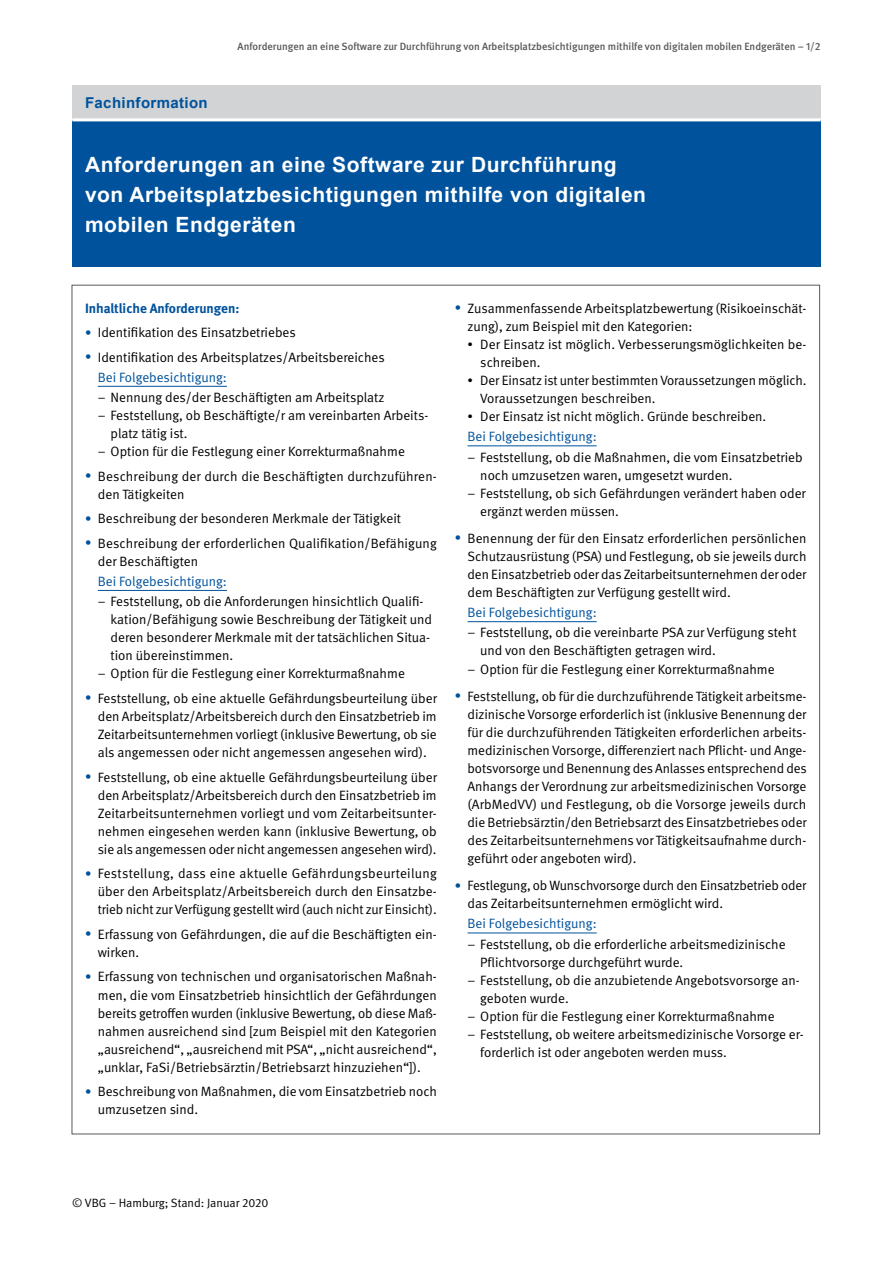
<style>
.page{position:relative;width:893px;height:1263px;background:#fff}
.page>*{position:absolute;margin:0;border:0;box-sizing:border-box;transform-origin:0 0}
.Headline{font:700 21px/30px "Arial";letter-spacing:.025em;color:#fff}
.Tabellenkopf{font:700 15px "Arial";letter-spacing:.025em;color:#00529c}
.t1{font:13.5px/18px "DGUV Meta";color:#000}
.Fliesstext_einger_un{font:13.5px "DGUV Meta";color:#00529c}
.Zwischenüberschrift{font:700 13.5px "DGUV Meta";color:#00529c}
.t2{font:12px "DGUV Meta";color:#000}
.t3{font:500 10.5px "DGUV Meta";color:#58595b}
.s1{font-family:"Arial";font-size:18px;color:#00529c}
.s2{font-size:10.5px}
</style>
<div class="page">
<div style="left:72px;top:86px;width:749px;height:34px;background:#d1d3d4"></div>
<div style="left:72px;top:120px;width:749px;height:147px;background:#00529c"></div>
<hr style="left:72px;top:118px;width:749px;height:3px;background:#fff">
<hr style="left:98px;top:386px;width:129px;height:1px;background:#00529c">
<hr style="left:98px;top:590px;width:129px;height:1px;background:#00529c">
<hr style="left:468px;top:446px;width:129px;height:1px;background:#00529c">
<hr style="left:468px;top:621px;width:129px;height:1px;background:#00529c">
<hr style="left:468px;top:933px;width:129px;height:1px;background:#00529c">
<p class="Tabellenkopf" style="left:85px;top:93px;width:124px">Fachinformation</p>
<p class="t3" style="left:238px;top:40px;width:585px">Anforderungen an eine Software zur Durchführung von Arbeitsplatzbesichtigungen mithilfe von digitalen mobilen Endgeräten – 1/2</p>
<p class="Headline" style="left:85px;top:150px;width:562px">Anforderungen an eine Software zur Durchführung von Arbeitsplatzbesichtigungen mithilfe von digitalen mobilen Endgeräten</p>
<p class="Zwischenüberschrift" style="left:85px;top:300px;width:156px">Inhaltliche Anforderungen:</p>
<p class="t1" style="left:85px;top:324px;width:212px"><span class="s1">•</span> Identifikation des Einsatzbetriebes</p>
<p class="t1" style="left:85px;top:348px;width:301px"><span class="s1">•</span> Identifikation des Arbeitsplatzes/Arbeitsbereiches</p>
<p class="Fliesstext_einger_un" style="left:98px;top:369px;width:131px">Bei Folgebesichtigung:</p>
<p class="t1" style="left:98px;top:389px;width:288px">– Nennung des/der Beschäftigten am Arbeitsplatz</p>
<p class="t1" style="left:111px;top:407px;width:319px;text-indent:-13px">– Feststellung, ob Beschäftigte/r am vereinbarten Arbeits&shy;platz tätig ist.</p>
<p class="t1" style="left:98px;top:443px;width:309px">– Option für die Festlegung einer Korrekturmaßnahme</p>
<p class="t1" style="left:98px;top:467px;width:340px;text-indent:-13px"><span class="s1">•</span> Beschreibung der durch die Beschäftigten durchzuführen&shy;den Tätigkeiten</p>
<p class="t1" style="left:85px;top:510px;width:317px"><span class="s1">•</span> Beschreibung der besonderen Merkmale der Tätigkeit</p>
<p class="t1" style="left:98px;top:534px;width:341px;text-indent:-13px"><span class="s1">•</span> Beschreibung der erforderlichen Qualifikation/Befähigung der Beschäftigten</p>
<p class="Fliesstext_einger_un" style="left:98px;top:573px;width:131px">Bei Folgebesichtigung:</p>
<p class="t1" style="left:111px;top:593px;width:323px;text-indent:-13px">– Feststellung, ob die Anforderungen hinsichtlich Qualifi&shy;kation/Befähigung sowie Beschreibung der Tätigkeit und deren besonderer Merkmale mit der tatsächlichen Situa&shy;tion übereinstimmen.</p>
<p class="t1" style="left:98px;top:665px;width:309px">– Option für die Festlegung einer Korrekturmaßnahme</p>
<p class="t1" style="left:98px;top:689px;width:341px;text-align:justify;text-indent:-13px"><span class="s1">•</span> Feststellung, ob eine aktuelle Gefährdungsbeurteilung über den Arbeitsplatz/Arbeitsbereich durch den Einsatzbetrieb im Zeitarbeitsunternehmen vorliegt (inklusive Bewertung, ob sie als angemessen oder nicht angemessen angesehen wird).</p>
<p class="t1" style="left:98px;top:768px;width:341px;text-align:justify;text-indent:-13px"><span class="s1">•</span> Feststellung, ob eine aktuelle Gefährdungsbeurteilung über den Arbeitsplatz/Arbeitsbereich durch den Einsatzbetrieb im Zeitarbeitsunternehmen vorliegt und vom Zeitarbeitsunter&shy;nehmen eingesehen werden kann (inklusive Bewertung, ob sie als angemessen oder nicht angemessen angesehen wird).</p>
<p class="t1" style="left:98px;top:865px;width:341px;text-align:justify;text-indent:-13px"><span class="s1">•</span> Feststellung, dass eine aktuelle Gefährdungsbeurteilung über den Arbeitsplatz/Arbeitsbereich durch den Einsatzbe&shy;trieb nicht zur Verfügung gestellt wird (auch nicht zur Einsicht).</p>
<p class="t1" style="left:98px;top:925px;width:340px;text-indent:-13px"><span class="s1">•</span> Erfassung von Gefährdungen, die auf die Beschäftigten ein&shy;wirken.</p>
<p class="t1" style="left:98px;top:968px;width:340px;text-align:justify;text-indent:-13px"><span class="s1">•</span> Erfassung von technischen und organisatorischen Maßnah&shy;men, die vom Einsatzbetrieb hinsichtlich der Gefährdungen bereits getroffen wurden (inklusive Bewertung, ob diese Maß&shy;nahmen ausreichend sind [zum Beispiel mit den Kategorien „ausreichend“, „ausreichend mit PSA“, „nicht ausreichend“, „unklar, FaSi/Betriebsärztin/Betriebsarzt hinzuziehen“]).</p>
<p class="t1" style="left:98px;top:1083px;width:341px;text-indent:-13px"><span class="s1">•</span> Beschreibung von Maßnahmen, die vom Einsatzbetrieb noch umzusetzen sind.</p>
<p class="t1" style="left:468px;top:299px;width:340px;text-indent:-13px"><span class="s1">•</span> Zusammenfassende Arbeitsplatzbewertung (Risikoeinschät&shy;zung), zum Beispiel mit den Kategorien:</p>
<p class="t1" style="left:480px;top:335px;width:328px;text-indent:-13px"><span class="s2">∙</span> Der Einsatz ist möglich. Verbesserungsmöglichkeiten be&shy;schreiben.</p>
<p class="t1" style="left:480px;top:372px;width:328px;text-indent:-13px"><span class="s2">∙</span> Der Einsatz ist unter bestimmten Voraussetzungen möglich.<br>Voraussetzungen beschreiben.</p>
<p class="t1" style="left:468px;top:408px;width:300px"><span class="s2">∙</span> Der Einsatz ist nicht möglich. Gründe beschreiben.</p>
<p class="Fliesstext_einger_un" style="left:468px;top:429px;width:131px">Bei Folgebesichtigung:</p>
<p class="t1" style="left:480px;top:448px;width:324px;text-indent:-13px">– Feststellung, ob die Maßnahmen, die vom Einsatzbetrieb noch umzusetzen waren, umgesetzt wurden.</p>
<p class="t1" style="left:480px;top:484px;width:327px;text-indent:-13px">– Feststellung, ob sich Gefährdungen verändert haben oder ergänzt werden müssen.</p>
<p class="t1" style="left:468px;top:529px;width:340px;text-align:justify;text-indent:-13px"><span class="s1">•</span> Benennung der für den Einsatz erforderlichen persönlichen Schutzausrüstung (PSA) und Festlegung, ob sie jeweils durch den Einsatzbetrieb oder das Zeitarbeitsunternehmen der oder dem Beschäftigten zur Verfügung gestellt wird.</p>
<p class="Fliesstext_einger_un" style="left:468px;top:605px;width:131px">Bei Folgebesichtigung:</p>
<p class="t1" style="left:480px;top:624px;width:318px;text-indent:-13px">– Feststellung, ob die vereinbarte PSA zur Verfügung steht und von den Beschäftigten getragen wird.</p>
<p class="t1" style="left:468px;top:660px;width:309px">– Option für die Festlegung einer Korrekturmaßnahme</p>
<p class="t1" style="left:468px;top:687px;width:341px;text-align:justify;text-indent:-13px"><span class="s1">•</span> Feststellung, ob für die durchzuführende Tätigkeit arbeitsme&shy;dizinische Vorsorge erforderlich ist (inklusive Benennung der für die durchzuführenden Tätigkeiten erforderlichen arbeits&shy;medizinischen Vorsorge, differenziert nach Pflicht- und Ange&shy;botsvorsorge und Benennung des Anlasses entsprechend des Anhangs der Verordnung zur arbeitsmedizinischen Vorsorge (ArbMedVV) und Festlegung, ob die Vorsorge jeweils durch die Betriebsärztin/den Betriebsarzt des Einsatzbetriebes oder des Zeitarbeitsunternehmens vor Tätigkeitsaufnahme durch&shy;geführt oder angeboten wird).</p>
<p class="t1" style="left:468px;top:877px;width:340px;text-indent:-13px"><span class="s1">•</span> Festlegung, ob Wunschvorsorge durch den Einsatzbetrieb oder das Zeitarbeitsunternehmen ermöglicht wird.</p>
<p class="Fliesstext_einger_un" style="left:468px;top:916px;width:131px">Bei Folgebesichtigung:</p>
<p class="t1" style="left:480px;top:935px;width:307px;text-indent:-13px">– Feststellung, ob die erforderliche arbeitsmedizinische<br>Pflichtvorsorge durchgeführt wurde.</p>
<p class="t1" style="left:480px;top:971px;width:321px;text-indent:-13px">– Feststellung, ob die anzubietende Angebotsvorsorge an&shy;geboten wurde.</p>
<p class="t1" style="left:468px;top:1008px;width:309px">– Option für die Festlegung einer Korrekturmaßnahme</p>
<p class="t1" style="left:480px;top:1026px;width:325px;text-indent:-13px">– Feststellung, ob weitere arbeitsmedizinische Vorsorge er&shy;forderlich ist oder angeboten werden muss.</p>
<p class="t2" style="left:72px;top:1195px;width:198px">© VBG – Hamburg; Stand: Januar 2020</p>
</div>
